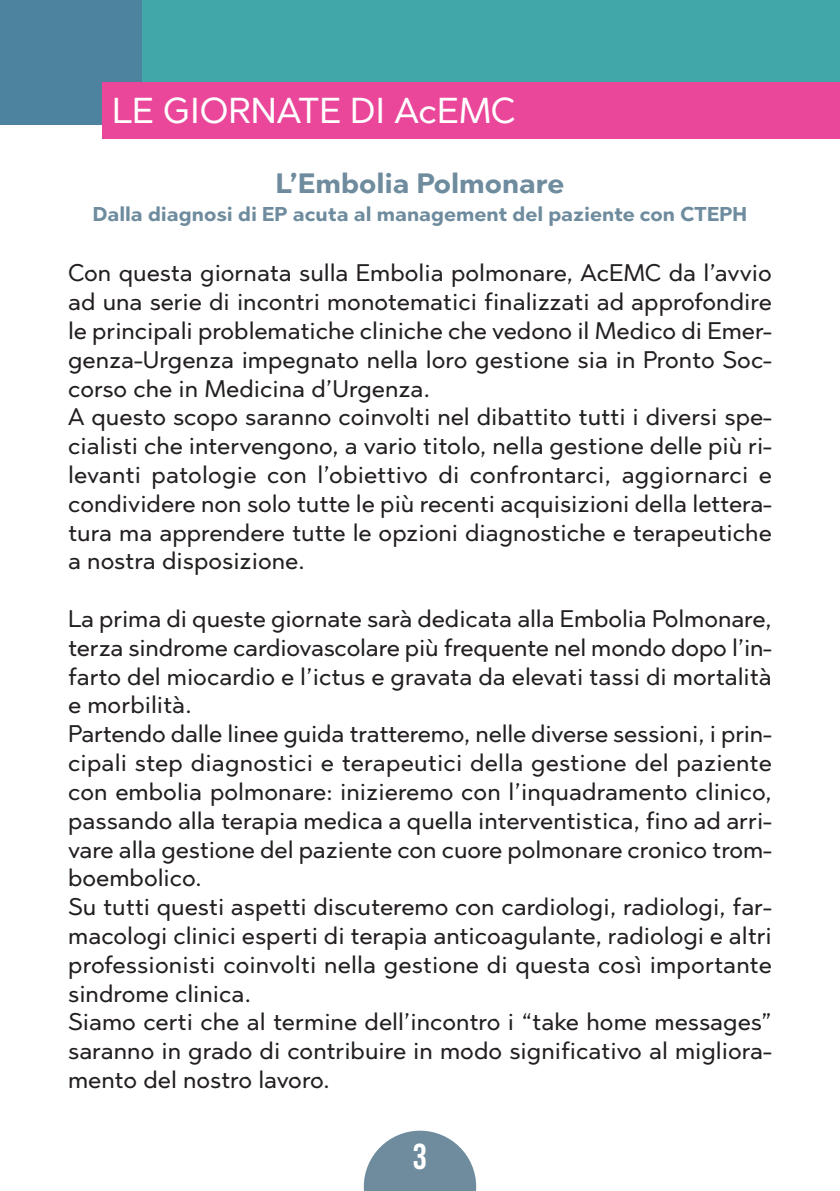
<style>
.page{position:relative;width:840px;height:1191px;background:#fff}
.page>*{position:absolute;margin:0;border:0;box-sizing:border-box;transform-origin:0 0}
.t1{font:500 36px "Abrade";color:#fff}
.t2{font:700 36px "Bebas Neue Pro";color:#fff}
.t3{font:700 28px "Abrade";color:#6e8c9e}
.t4{font:500 24px/28.8px "Abrade";color:#231f20}
.t5{font:700 20px "Abrade";color:#6e8c9e}
</style>
<div class="page">
<svg style="left:363px;top:1130px;width:113px;height:61px"></svg>
<div style="left:0;top:0;width:839px;height:125px;background:#41a7a9"></div>
<div style="left:0;top:0;width:142px;height:125px;background:#4e839f"></div>
<div style="left:102px;top:82px;width:737px;height:57px;background:#ea479a"></div>
<h1 class="t1" style="left:112px;top:86px;width:404px">LE GIORNATE DI AcEMC</h1>
<p class="t3" style="left:276px;top:165px;width:290px">L’Embolia Polmonare</p>
<p class="t5" style="left:93px;top:200px;width:655px">Dalla diagnosi di EP acuta al management del paziente con CTEPH</p>
<p class="t4" style="left:68px;top:258px;width:705px">Con questa giornata sulla Embolia polmonare, AcEMC da l’avvio ad una serie di incontri monotematici finalizzati ad approfondire le principali problematiche cliniche che vedono il Medico di Emer&shy;genza-Urgenza impegnato nella loro gestione sia in Pronto Soc&shy;corso che in Medicina d’Urgenza.<br>A questo scopo saranno coinvolti nel dibattito tutti i diversi spe&shy;cialisti che intervengono, a vario titolo, nella gestione delle più ri&shy;levanti patologie con l’obiettivo di confrontarci, aggiornarci e condividere non solo tutte le più recenti acquisizioni della lettera&shy;tura ma apprendere tutte le opzioni diagnostiche e terapeutiche a nostra disposizione.</p>
<p class="t4" style="left:68px;top:603px;width:705px">La prima di queste giornate sarà dedicata alla Embolia Polmonare, terza sindrome cardiovascolare più frequente nel mondo dopo l’in&shy;farto del miocardio e l’ictus e gravata da elevati tassi di mortalità e morbilità.<br>Partendo dalle linee guida tratteremo, nelle diverse sessioni, i prin&shy;cipali step diagnostici e terapeutici della gestione del paziente con embolia polmonare: inizieremo con l’inquadramento clinico, passando alla terapia medica a quella interventistica, fino ad arri&shy;vare alla gestione del paziente con cuore polmonare cronico trom&shy;boembolico.<br>Su tutti questi aspetti discuteremo con cardiologi, radiologi, far&shy;macologi clinici esperti di terapia anticoagulante, radiologi e altri professionisti coinvolti nella gestione di questa così importante sindrome clinica.<br>Siamo certi che al termine dell’incontro i “take home messages” saranno in grado di contribuire in modo significativo al migliora&shy;mento del nostro lavoro.</p>
<h1 class="t2" style="left:413px;top:1143px;width:15px">3</h1>
</div>
